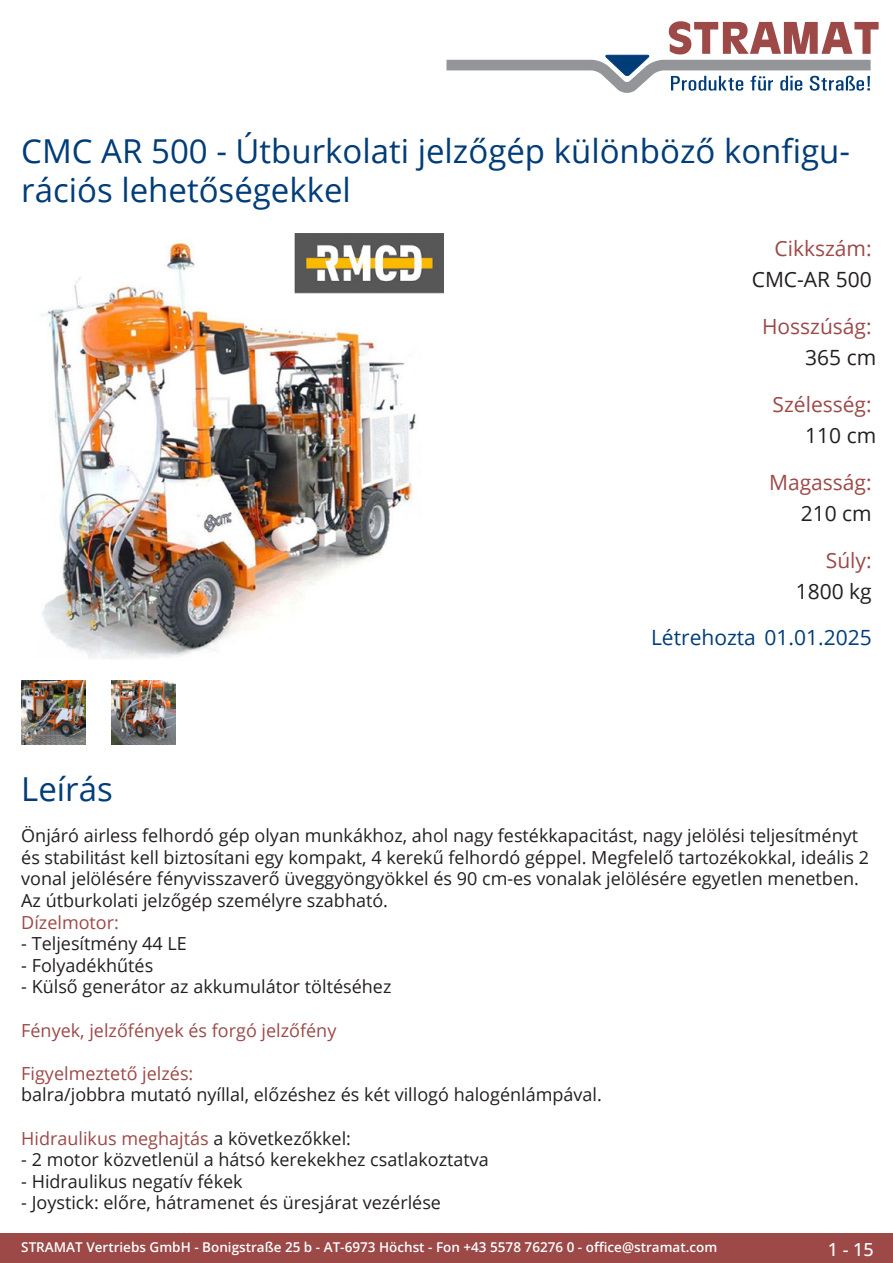
<style>
.page{position:relative;width:893px;height:1263px;background:#fff}
.page>*{position:absolute;margin:0;border:0;box-sizing:border-box;transform-origin:0 0}
.Produkttitel{font:33px/39.6px "Open Sans";color:#003d78}
.TechDaten_Überschrif{font:21px "Open Sans";color:#9c4948}
.TechDaten_Inhalt{font:21px "Open Sans";color:#231f20}
.Erstellungsdatum{font:21px "Open Sans";color:#003d78}
.Beschreibung_Text{font:18px/21.6px "Open Sans";color:#231f20}
.Beschreibung_Text-2{font:18px "Open Sans";color:#9c4948}
.t1{font:500 18px "Open Sans";color:#fff}
.t2{font:600 13.5px "Open Sans";color:#fff}
.s1{color:#9c4948}
.s2{color:#231f20}
</style>
<div class="page">
<div style="left:0;top:1233px;width:893px;height:30px;background:#9c4948"></div>
<svg style="left:446px;top:21px;width:433px;height:72px"></svg>
<img style="left:41px;top:234px;width:402px;height:425px">
<img style="left:21px;top:680px;width:64px;height:64px">
<img style="left:112px;top:680px;width:63px;height:64px">
<p class="Produkttitel" style="left:21px;top:130px;width:828px">CMC AR 500 - Útburkolati jelzőgép különböző konfigu&shy;rációs lehetőségekkel</p>
<p class="TechDaten_Überschrif" style="left:774px;top:234px;width:99px">Cikkszám:</p>
<p class="TechDaten_Inhalt" style="left:752px;top:265px;width:121px">CMC-AR 500</p>
<p class="TechDaten_Überschrif" style="left:762px;top:312px;width:111px">Hosszúság:</p>
<p class="TechDaten_Inhalt" style="left:805px;top:343px;width:73px">365 cm</p>
<p class="TechDaten_Überschrif" style="left:773px;top:390px;width:101px">Szélesség:</p>
<p class="TechDaten_Inhalt" style="left:805px;top:421px;width:73px">110 cm</p>
<p class="TechDaten_Überschrif" style="left:769px;top:468px;width:104px">Magasság:</p>
<p class="TechDaten_Inhalt" style="left:801px;top:499px;width:73px">210 cm</p>
<p class="TechDaten_Überschrif" style="left:826px;top:546px;width:47px">Súly:</p>
<p class="TechDaten_Inhalt" style="left:796px;top:577px;width:78px">1800 kg</p>
<p class="Erstellungsdatum" style="left:651px;top:623px;width:222px">Létrehozta 01.01.2025</p>
<p class="Produkttitel" style="left:21px;top:768px;width:93px">Leírás</p>
<p class="Beschreibung_Text" style="left:21px;top:824px;width:849px">Önjáró airless felhordó gép olyan munkákhoz, ahol nagy festékkapacitást, nagy jelölési teljesítményt és stabilitást kell biztosítani egy kompakt, 4 kerekű felhordó géppel. Megfelelő tartozékokkal, ideális 2 vonal jelölésére fényvisszaverő üveggyöngyökkel és 90 cm-es vonalak jelölésére egyetlen menetben.<br>Az útburkolati jelzőgép személyre szabható.<br><span class="s1">Dízelmotor:</span></p>
<p class="Beschreibung_Text" style="left:21px;top:932px;width:167px">- Teljesítmény 44 LE</p>
<p class="Beschreibung_Text" style="left:21px;top:954px;width:133px">- Folyadékhűtés</p>
<p class="Beschreibung_Text" style="left:21px;top:975px;width:372px">- Külső generátor az akkumulátor töltéséhez</p>
<p class="Beschreibung_Text-2" style="left:21px;top:1018px;width:317px">Fények, jelzőfények és forgó jelzőfény</p>
<p class="Beschreibung_Text" style="left:21px;top:1062px;width:582px"><span class="s1">Figyelmeztető jelzés:<br></span>balra/jobbra mutató nyíllal, előzéshez és két villogó halogénlámpával.</p>
<p class="Beschreibung_Text-2" style="left:21px;top:1126px;width:331px">Hidraulikus meghajtás <span class="s2">a következőkkel:</span></p>
<p class="Beschreibung_Text" style="left:21px;top:1148px;width:469px">- 2 motor közvetlenül a hátsó kerekekhez csatlakoztatva</p>
<p class="Beschreibung_Text" style="left:21px;top:1170px;width:223px">- Hidraulikus negatív fékek</p>
<p class="Beschreibung_Text" style="left:21px;top:1191px;width:421px">- Joystick: előre, hátramenet és üresjárat vezérlése</p>
<p class="t2" style="left:21px;top:1238px;width:698px">STRAMAT Vertriebs GmbH - Bonigstraße 25 b - AT-6973 Höchst - Fon +43 5578 76276 0 - office@stramat.com</p>
<p class="t1" style="left:828px;top:1237px;width:48px">1 - 15</p>
</div>
